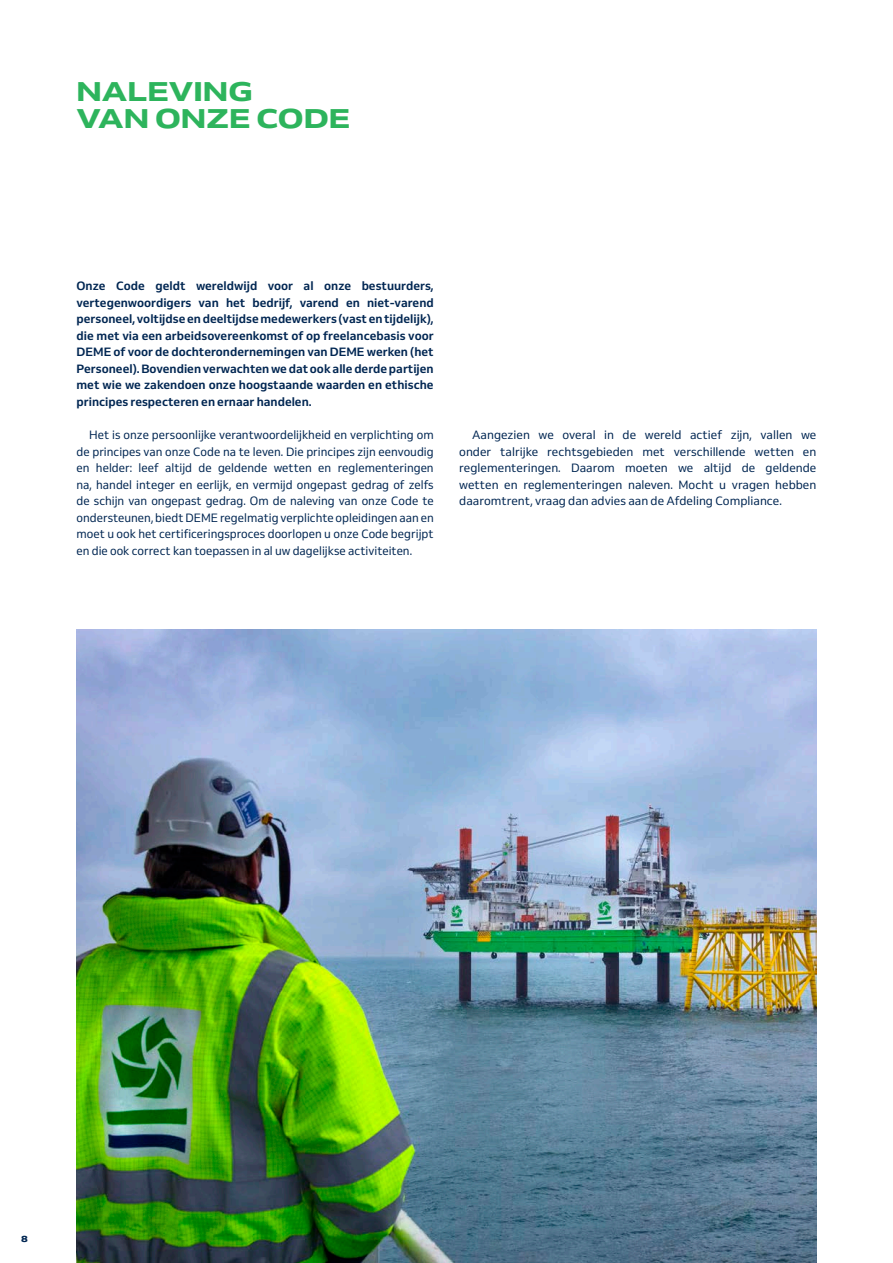
<style>
.page{position:relative;width:893px;height:1263px;background:#fff}
.page>*{position:absolute;margin:0;border:0;box-sizing:border-box;transform-origin:0 0}
.t1{font:800 semi-expanded 27px/27px "Venn";color:#2db45c}
.Body_text{font:12px/16.5px "Venn";color:#002652;text-align:justify}
.Body_text-2{font:700 12px/16.5px "Venn";color:#002652;text-align:justify}
.t2{font:800 semi-expanded 9px "Venn";color:#002652}
</style>
<div class="page">
<img style="left:77px;top:629px;width:739px;height:634px">
<p class="t1" style="left:77px;top:77px;width:275px">NALEVING<br>VAN ONZE CODE</p>
<p class="Body_text-2" style="left:77px;top:277px;width:359px">Onze Code geldt wereldwijd voor al onze bestuurders, vertegenwoordigers van het bedrijf, varend en niet-varend personeel, voltijdse en deeltijdse medewerkers (vast en tijdelijk), die met via een arbeidsovereenkomst of op freelancebasis voor DEME of voor de dochterondernemingen van DEME werken (het Personeel). Bovendien verwachten we dat ook alle derde partijen met wie we zakendoen onze hoogstaande waarden en ethische principes respecteren en ernaar handelen.</p>
<p class="Body_text" style="left:77px;top:426px;width:359px;text-indent:13px">Het is onze persoonlijke verantwoordelijkheid en verplichting om de principes van onze Code na te leven. Die principes zijn eenvoudig en helder: leef altijd de geldende wetten en reglementeringen na, handel integer en eerlijk, en vermijd ongepast gedrag of zelfs de schijn van ongepast gedrag. Om de naleving van onze Code te ondersteunen, biedt DEME regelmatig verplichte opleidingen aan en moet u ook het certificeringsproces doorlopen u onze Code begrijpt en die ook correct kan toepassen in al uw dagelijkse activiteiten.</p>
<p class="Body_text" style="left:459px;top:426px;width:359px;text-indent:13px">Aangezien we overal in de wereld actief zijn, vallen we onder talrijke rechtsgebieden met verschillende wetten en reglementeringen. Daarom moeten we altijd de geldende wetten en reglementeringen naleven. Mocht u vragen hebben daaromtrent, vraag dan advies aan de Afdeling Compliance.</p>
<p class="t2" style="left:21px;top:1233px;width:8px">8</p>
</div>
